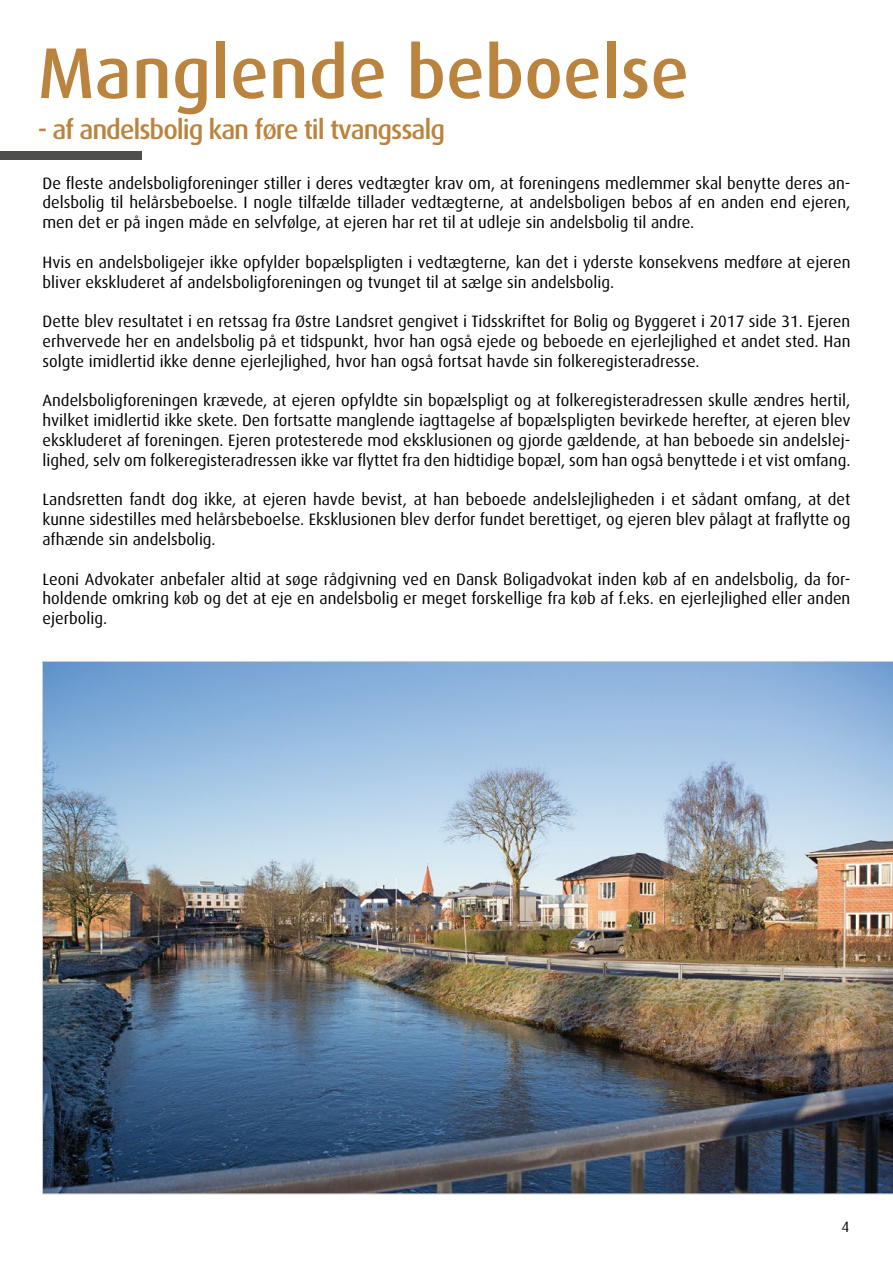
<style>
.page{position:relative;width:893px;height:1263px;background:#fff}
.page>*{position:absolute;margin:0;border:0;box-sizing:border-box;transform-origin:0 0}
.t1{font:500 72px "Dax";color:#bb843e}
.t2{font:500 27px "Dax";letter-spacing:-.04em;color:#bb843e}
.t3{font:16.5px/19.8px "Dax";color:#000;text-align:justify}
</style>
<div class="page">
<div style="left:0;top:151px;width:142px;height:8px;background:#4e4e4d"></div>
<img style="left:42px;top:661px;width:851px;height:533px">
<h1 class="t1" style="left:38px;top:33px;width:653px">Manglende beboelse</h1>
<h2 class="t2" style="left:38px;top:114px;width:409px">- af andelsbolig kan føre til tvangssalg</h2>
<p class="t3" style="left:43px;top:173px;width:809px">De fleste andelsboligforeninger stiller i deres vedtægter krav om, at foreningens medlemmer skal benytte deres an&shy;delsbolig til helårsbeboelse. I nogle tilfælde tillader vedtægterne, at andelsboligen bebos af en anden end ejeren, men det er på ingen måde en selvfølge, at ejeren har ret til at udleje sin andelsbolig til andre.</p>
<p class="t3" style="left:43px;top:252px;width:809px">Hvis en andelsboligejer ikke opfylder bopælspligten i vedtægterne, kan det i yderste konsekvens medføre at ejeren bliver ekskluderet af andelsboligforeningen og tvunget til at sælge sin andelsbolig.</p>
<p class="t3" style="left:43px;top:312px;width:809px">Dette blev resultatet i en retssag fra Østre Landsret gengivet i Tidsskriftet for Bolig og Byggeret i 2017 side 31. Ejeren erhvervede her en andelsbolig på et tidspunkt, hvor han også ejede og beboede en ejerlejlighed et andet sted. Han solgte imidlertid ikke denne ejerlejlighed, hvor han også fortsat havde sin folkeregisteradresse.</p>
<p class="t3" style="left:43px;top:391px;width:809px">Andelsboligforeningen krævede, at ejeren opfyldte sin bopælspligt og at folkeregisteradressen skulle ændres hertil, hvilket imidlertid ikke skete. Den fortsatte manglende iagttagelse af bopælspligten bevirkede herefter, at ejeren blev ekskluderet af foreningen. Ejeren protesterede mod eksklusionen og gjorde gældende, at han beboede sin andelslej&shy;lighed, selv om folkeregisteradressen ikke var flyttet fra den hidtidige bopæl, som han også benyttede i et vist omfang.</p>
<p class="t3" style="left:43px;top:490px;width:809px">Landsretten fandt dog ikke, at ejeren havde bevist, at han beboede andelslejligheden i et sådant omfang, at det kunne sidestilles med helårsbeboelse. Eksklusionen blev derfor fundet berettiget, og ejeren blev pålagt at fraflytte og afhænde sin andelsbolig.</p>
<p class="t3" style="left:43px;top:569px;width:809px">Leoni Advokater anbefaler altid at søge rådgivning ved en Dansk Boligadvokat inden køb af en andelsbolig, da for&shy;holdende omkring køb og det at eje en andelsbolig er meget forskellige fra køb af f.eks. en ejerlejlighed eller anden ejerbolig.</p>
</div>
